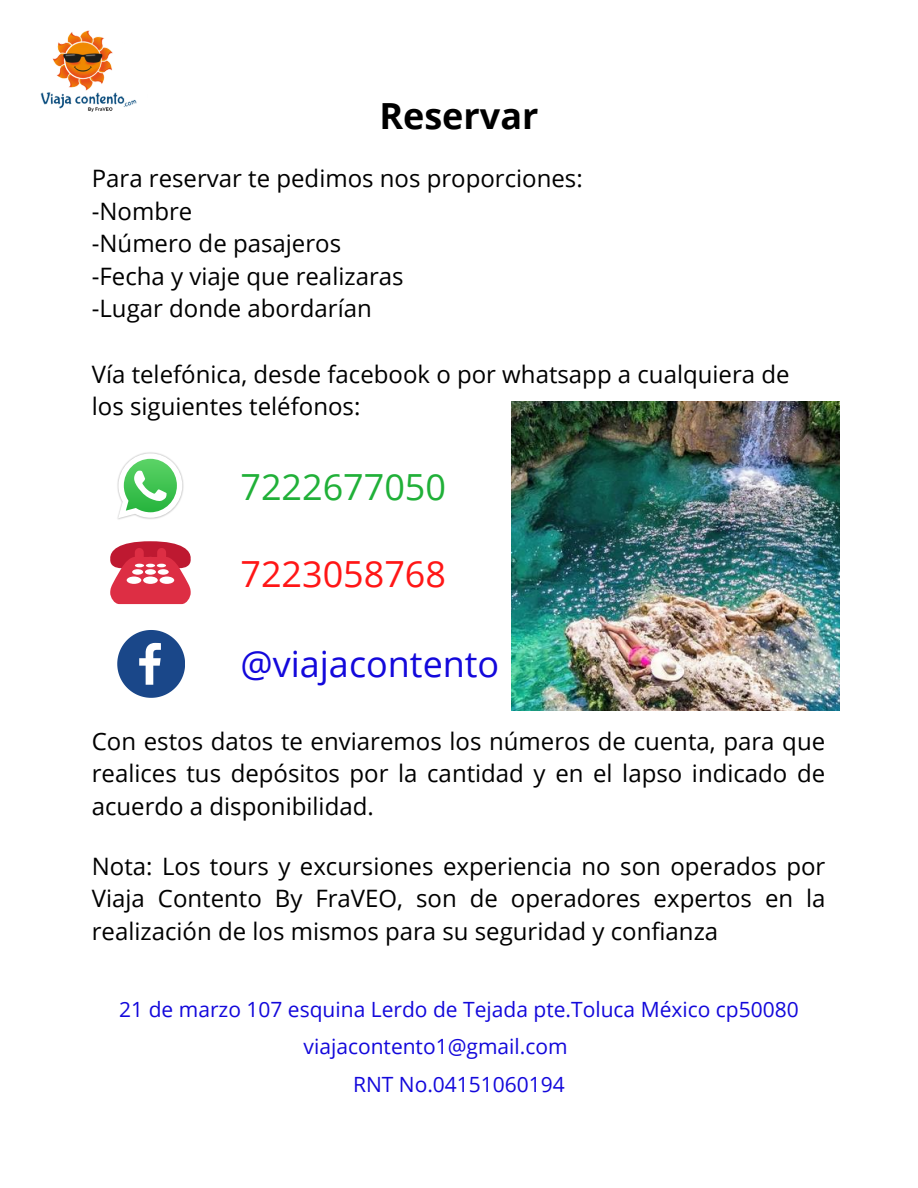
<style>
.page{position:relative;width:918px;height:1188px;background:#fff}
.page>*{position:absolute;margin:0;border:0;box-sizing:border-box;transform-origin:0 0}
.t1{font:36px "Open Sans";color:#1308db}
.t2{font:36px "Open Sans";color:#20b038}
.t3{font:36px "Open Sans";color:#ff1616}
.t4{font:700 36px "Open Sans";color:#000}
.t5{font:24px/32.7px "Open Sans";color:#000}
.t6{font:21px/37.5px "Open Sans";color:#1308db}
</style>
<div class="page">
<img style="left:117px;top:452px;width:67px;height:68px">
<svg style="left:118px;top:453px;width:64px;height:65px"></svg>
<svg style="left:110px;top:541px;width:81px;height:63px"></svg>
<img style="left:40px;top:30px;width:97px;height:82px">
<svg style="left:117px;top:630px;width:68px;height:67px"></svg>
<img style="left:511px;top:401px;width:329px;height:310px">
<h1 class="t4" style="left:379px;top:90px;width:161px">Reservar</h1>
<p class="t5" style="left:92px;top:161px;width:492px">Para reservar te pedimos nos proporciones: -Nombre<br>-Número de pasajeros<br>-Fecha y viaje que realizaras<br>-Lugar donde abordarían</p>
<p class="t5" style="left:92px;top:357px;width:699px">Vía telefónica, desde facebook o por whatsapp a cualquiera de los siguientes teléfonos:</p>
<h1 class="t2" style="left:241px;top:461px;width:207px">7222677050</h1>
<h1 class="t3" style="left:241px;top:548px;width:207px">7223058768</h1>
<h1 class="t1" style="left:241px;top:639px;width:260px">@viajacontento</h1>
<p class="t5" style="left:92px;top:724px;width:735px;text-align:justify">Con estos datos te enviaremos los números de cuenta, para que realices tus depósitos por la cantidad y en el lapso indicado de acuerdo a disponibilidad.</p>
<p class="t5" style="left:92px;top:849px;width:735px;text-align:justify">Nota: Los tours y excursiones experiencia no son operados por Viaja Contento By FraVEO, son de operadores expertos en la realización de los mismos para su seguridad y confianza</p>
<p class="t6" style="left:304px;top:990px;width:497px;text-indent:-184px">21 de marzo 107 esquina Lerdo de Tejada pte.Toluca México cp50080 viajacontento1@gmail.com</p>
<p class="t6" style="left:353px;top:1065px;width:213px">RNT No.04151060194</p>
</div>
